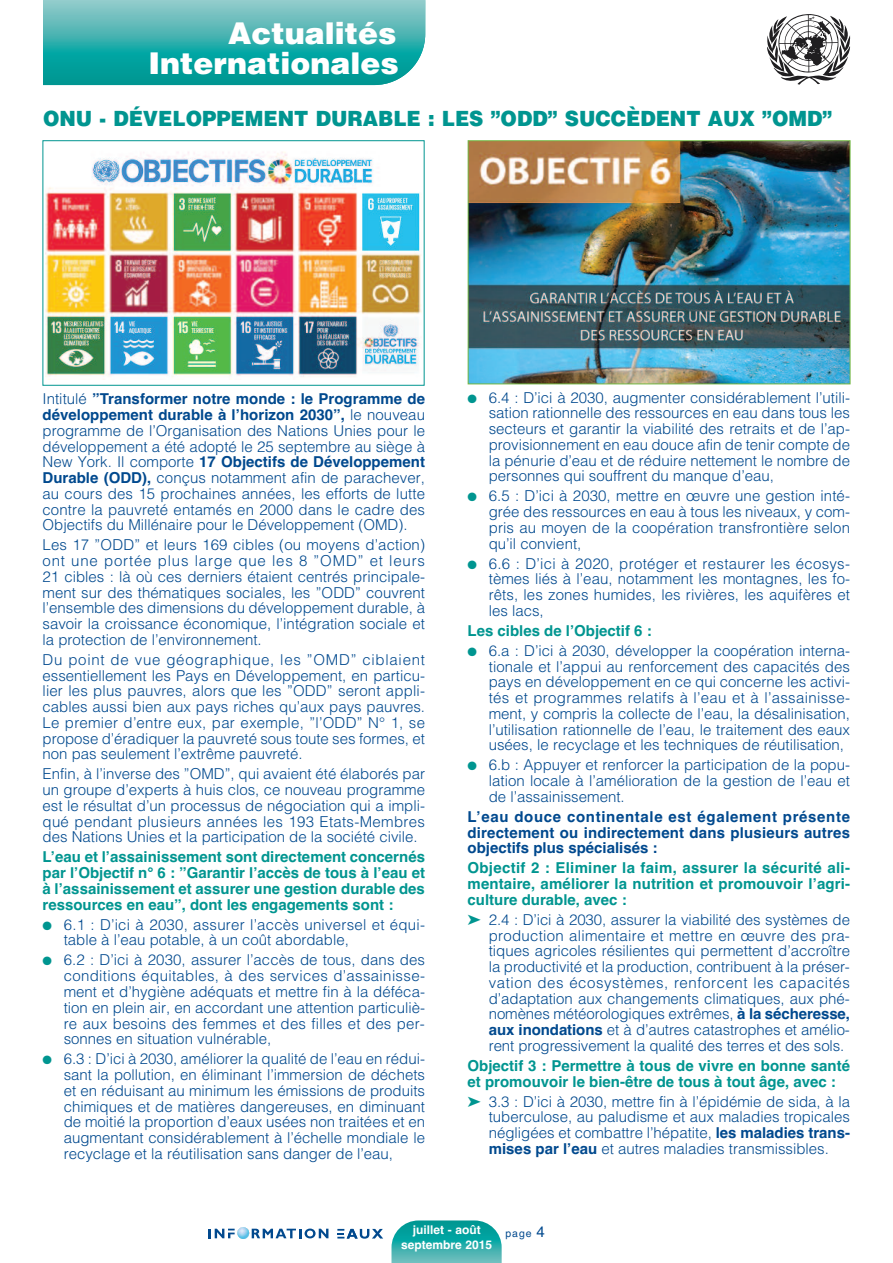
<style>
.page{position:relative;width:893px;height:1263px;background:#fff}
.page>*{position:absolute;margin:0;border:0;box-sizing:border-box;transform-origin:0 0}
.t1{font:900 30px/30px "Helvetica";color:#fff;text-align:right}
.t2{font:900 21px "Helvetica";color:#009590;scale:.94 1}
.t3{font:300 15px/15.8px "Helvetica";color:#01498e;text-align:justify}
.t4{font:700 15px/15.8px "Helvetica";color:#009590;text-align:justify}
.t5{font:700 15px/15.8px "Helvetica";color:#01498e;text-align:justify}
.t6{font:700 12px "Helvetica";color:#fff}
.t7{font:10.5px "Helvetica";color:#01498e}
.s1{font-weight:700}
.s2{color:#009590}
.s3{font-size:15px}
</style>
<div class="page">
<svg style="left:337px;top:1229px;width:46px;height:10px"></svg>
<svg style="left:209px;top:1227px;width:119px;height:12px"></svg>
<svg style="left:391px;top:1220px;width:111px;height:43px;background:#39b1af"></svg>
<svg style="left:43px;top:0;width:382px;height:85px;background:#3ab0ae"></svg>
<svg style="left:767px;top:14px;width:83px;height:71px"></svg>
<img style="left:45px;top:152px;width:377px;height:228px">
<div style="left:43px;top:140px;width:382px;height:246px;border:1px solid #009590"></div>
<img style="left:470px;top:142px;width:378px;height:240px">
<div style="left:468px;top:140px;width:382px;height:244px;border:1px solid #73b743"></div>
<h1 class="t1" style="left:148px;top:19px;width:252px">Actualités<br>Internationales</h1>
<h2 class="t2" style="left:43px;top:106px;width:841px">ONU - DÉVELOPPEMENT DURABLE : LES ”ODD” SUCCÈDENT AUX ”OMD”</h2>
<p class="t3" style="left:43px;top:390px;width:384px">Intitulé <span class="s1">”Transformer notre monde : le Programme de développement durable à l’horizon 2030”,</span> le nouveau programme de l’Organisation des Nations Unies pour le développement a été adopté le 25 septembre au siège à New York. Il comporte <span class="s1">17 Objectifs de Développement Durable (ODD),</span> conçus notamment afin de parachever, au cours des 15 prochaines années, les efforts de lutte contre la pauvreté entamés en 2000 dans le cadre des Objectifs du Millénaire pour le Développement (OMD).</p>
<p class="t3" style="left:43px;top:536px;width:384px">Les 17 ”ODD” et leurs 169 cibles (ou moyens d’action) ont une portée plus large que les 8 ”OMD” et leurs 21 cibles : là où ces derniers étaient centrés principale&shy;ment sur des thématiques sociales, les ”ODD” couvrent l’ensemble des dimensions du développement durable, à savoir la croissance économique, l’intégration sociale et la protection de l’environnement.</p>
<p class="t3" style="left:43px;top:651px;width:384px">Du point de vue géographique, les ”OMD” ciblaient essentiellement les Pays en Développement, en particu&shy;lier les plus pauvres, alors que les ”ODD” seront appli&shy;cables aussi bien aux pays riches qu’aux pays pauvres.<br>Le premier d’entre eux, par exemple, ”l’ODD” N° 1, se propose d’éradiquer la pauvreté sous toute ses formes, et non pas seulement l’extrême pauvreté.</p>
<p class="t3" style="left:43px;top:765px;width:384px">Enfin, à l’inverse des ”OMD”, qui avaient été élaborés par un groupe d’experts à huis clos, ce nouveau programme est le résultat d’un processus de négociation qui a impli&shy;qué pendant plusieurs années les 193 Etats-Membres des Nations Unies et la participation de la société civile.</p>
<p class="t4" style="left:43px;top:849px;width:384px">L’eau et l’assainissement sont directement concernés par l’Objectif n° 6 : ”Garantir l’accès de tous à l’eau et à l’assainissement et assurer une gestion durable des ressources en eau”, dont les engagements sont :</p>
<p class="t3" style="left:64px;top:915px;width:363px;text-indent:-21px"><span class="s2">●</span> 6.1 : D’ici à 2030, assurer l’accès universel et équi&shy;table à l’eau potable, à un coût abordable,</p>
<p class="t3" style="left:64px;top:951px;width:363px;text-indent:-21px"><span class="s2">●</span> 6.2 : D’ici à 2030, assurer l’accès de tous, dans des conditions équitables, à des services d’assainisse&shy;ment et d’hygiène adéquats et mettre fin à la déféca&shy;tion en plein air, en accordant une attention particuliè&shy;re aux besoins des femmes et des filles et des per&shy;sonnes en situation vulnérable,</p>
<p class="t3" style="left:64px;top:1050px;width:363px;text-indent:-21px"><span class="s2">●</span> 6.3 : D’ici à 2030, améliorer la qualité de l’eau en rédui&shy;sant la pollution, en éliminant l’immersion de déchets et en réduisant au minimum les émissions de produits chimiques et de matières dangereuses, en diminuant de moitié la proportion d’eaux usées non traitées et en augmentant considérablement à l’échelle mondiale le recyclage et la réutilisation sans danger de l’eau,</p>
<p class="t3" style="left:489px;top:388px;width:363px;text-indent:-21px"><span class="s2">●</span> 6.4 : D’ici à 2030, augmenter considérablement l’utili&shy;sation rationnelle des ressources en eau dans tous les secteurs et garantir la viabilité des retraits et de l’ap&shy;provisionnement en eau douce afin de tenir compte de la pénurie d’eau et de réduire nettement le nombre de personnes qui souffrent du manque d’eau,</p>
<p class="t3" style="left:489px;top:487px;width:363px;text-indent:-21px"><span class="s2">●</span> 6.5 : D’ici à 2030, mettre en œuvre une gestion inté&shy;grée des ressources en eau à tous les niveaux, y com&shy;pris au moyen de la coopération transfrontière selon qu’il convient,</p>
<p class="t3" style="left:489px;top:554px;width:363px;text-indent:-21px"><span class="s2">●</span> 6.6 : D’ici à 2020, protéger et restaurer les écosys&shy;tèmes liés à l’eau, notamment les montagnes, les fo&shy;rêts, les zones humides, les rivières, les aquifères et les lacs,</p>
<p class="t4" style="left:468px;top:623px;width:186px">Les cibles de l’Objectif 6 :</p>
<p class="t3" style="left:489px;top:642px;width:363px;text-indent:-21px"><span class="s2">●</span> 6.a : D’ici à 2030, développer la coopération interna&shy;tionale et l’appui au renforcement des capacités des pays en développement en ce qui concerne les activi&shy;tés et programmes relatifs à l’eau et à l’assainisse&shy;ment, y compris la collecte de l’eau, la désalinisation, l’utilisation rationnelle de l’eau, le traitement des eaux usées, le recyclage et les techniques de réutilisation,</p>
<p class="t3" style="left:489px;top:756px;width:363px;text-indent:-21px"><span class="s2">●</span> 6.b : Appuyer et renforcer la participation de la popu&shy;lation locale à l’amélioration de la gestion de l’eau et de l’assainissement.</p>
<p class="t5" style="left:468px;top:809px;width:384px">L’eau douce continentale est également présente directement ou indirectement dans plusieurs autres objectifs plus spécialisés :</p>
<p class="t4" style="left:468px;top:860px;width:384px">Objectif 2 : Eliminer la faim, assurer la sécurité ali&shy;mentaire, améliorer la nutrition et promouvoir l’agri&shy;culture durable, avec :</p>
<p class="t3" style="left:489px;top:911px;width:363px;text-indent:-21px"><span class="s2">➤</span> 2.4 : D’ici à 2030, assurer la viabilité des systèmes de production alimentaire et mettre en œuvre des pra&shy;tiques agricoles résilientes qui permettent d’accroître la productivité et la production, contribuent à la préser&shy;vation des écosystèmes, renforcent les capacités d’adaptation aux changements climatiques, aux phé&shy;nomènes météorologiques extrêmes, <span class="s1">à la sécheresse, aux inondations</span> et à d’autres catastrophes et amélio&shy;rent progressivement la qualité des terres et des sols.</p>
<p class="t4" style="left:468px;top:1058px;width:384px">Objectif 3 : Permettre à tous de vivre en bonne santé et promouvoir le bien-être de tous à tout âge, avec :</p>
<p class="t3" style="left:489px;top:1092px;width:363px;text-indent:-21px"><span class="s2">➤</span> 3.3 : D’ici à 2030, mettre fin à l’épidémie de sida, à la tuberculose, au paludisme et aux maladies tropicales négligées et combattre l’hépatite, <span class="s1">les maladies trans&shy;mises par l’eau</span> et autres maladies transmissibles.</p>
<p class="t6" style="left:413px;top:1223px;width:69px">juillet - août</p>
<p class="t7" style="left:506px;top:1227px;width:41px">page <span class="s3">4</span></p>
<p class="t6" style="left:401px;top:1237px;width:93px">septembre 2015</p>
</div>
